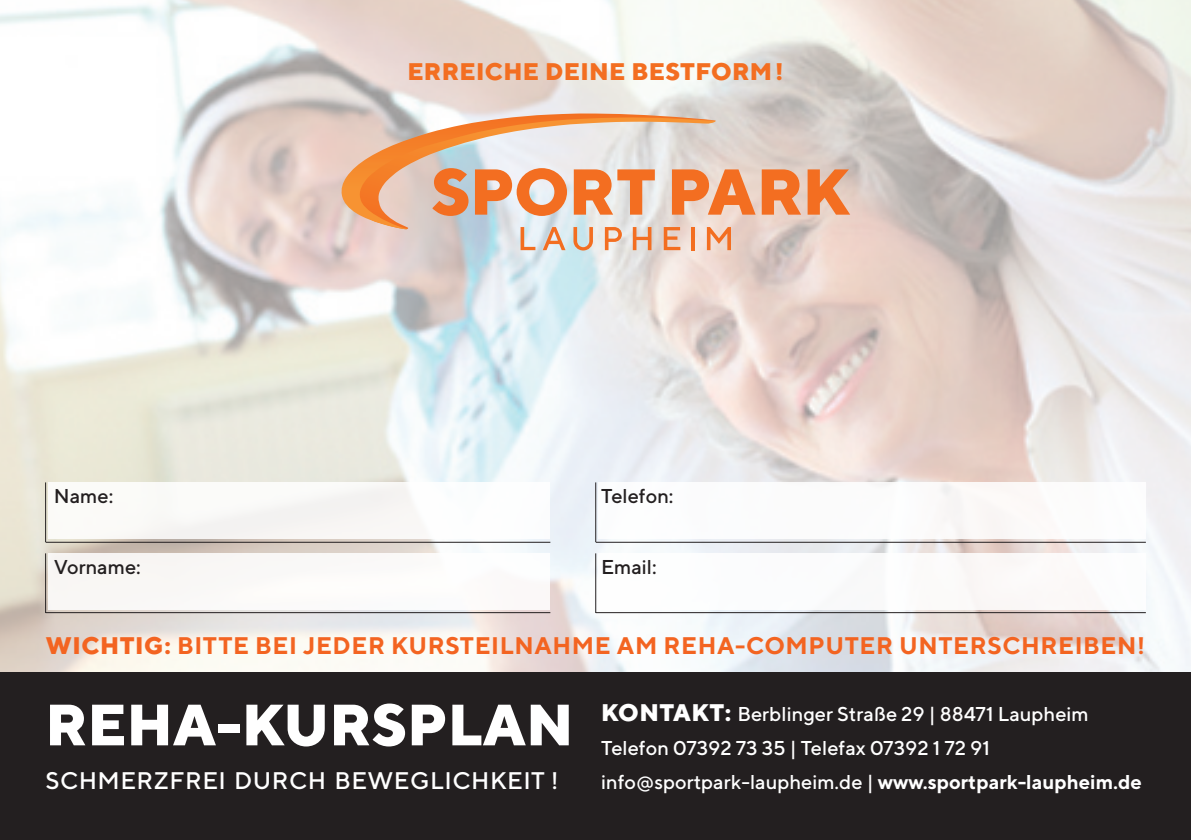
<style>
.page{position:relative;width:1191px;height:840px;background:#fff}
.page>*{position:absolute;margin:0;border:0;box-sizing:border-box;transform-origin:0 0}
.t1{font:800 58px "TT Norms";letter-spacing:.005em;color:#fff}
.t2{font:700 24px "TT Norms";letter-spacing:.025em;color:#f36421}
.t3{font:500 24px "TT Norms";letter-spacing:.02em;color:#fff}
.t4{font:800 24px "TT Norms";letter-spacing:.02em;color:#f36e21}
.t5{font:500 20px/34px "TT Norms";color:#fff}
.t6{font:500 20px "TT Norms";color:#231f20}
.s1{font-weight:800}
.s2{font-weight:800;font-size:24px}
.s3{font-weight:700}
</style>
<div class="page">
<img style="left:0;top:0;width:1191px;height:672px">
<div style="left:48px;top:482px;width:502px;height:57px;background:#fbfaf8"></div>
<div style="left:598px;top:482px;width:547px;height:57px;background:#fff"></div>
<div style="left:48px;top:553px;width:502px;height:56px;background:#faf9f8"></div>
<div style="left:598px;top:553px;width:547px;height:56px;background:#fff"></div>
<div style="left:0;top:672px;width:1191px;height:167px;background:#231f20"></div>
<svg style="left:520px;top:229px;width:15px;height:21px"></svg>
<svg style="left:543px;top:229px;width:22px;height:21px"></svg>
<svg style="left:573px;top:229px;width:20px;height:21px"></svg>
<svg style="left:605px;top:229px;width:17px;height:21px"></svg>
<svg style="left:633px;top:229px;width:18px;height:21px"></svg>
<svg style="left:663px;top:229px;width:17px;height:21px"></svg>
<hr style="left:691px;top:227px;width:3px;height:23px;background:#f36e21">
<svg style="left:707px;top:227px;width:24px;height:23px"></svg>
<svg style="left:715px;top:169px;width:40px;height:45px;background:#ef9866"></svg>
<svg style="left:761px;top:169px;width:40px;height:45px;background:#ef894e"></svg>
<svg style="left:807px;top:169px;width:43px;height:45px;background:#eb915d"></svg>
<svg style="left:341px;top:113px;width:374px;height:116px;background:#e5bda2"></svg>
<hr style="left:46px;top:541px;width:504px;height:1px;background:#231f20">
<hr style="left:596px;top:541px;width:549px;height:1px;background:#231f20">
<hr style="left:45px;top:482px;width:1px;height:59px;background:#231f20">
<hr style="left:595px;top:482px;width:1px;height:59px;background:#231f20">
<hr style="left:46px;top:612px;width:504px;height:1px;background:#231f20">
<hr style="left:596px;top:612px;width:549px;height:1px;background:#231f20">
<hr style="left:45px;top:553px;width:1px;height:59px;background:#231f20">
<hr style="left:595px;top:553px;width:1px;height:59px;background:#231f20">
<p class="t4" style="left:407px;top:56px;width:378px">ERREICHE DEINE BESTFORM!</p>
<p class="t6" style="left:54px;top:483px;width:61px">Name:</p>
<p class="t6" style="left:601px;top:483px;width:74px">Telefon:</p>
<p class="t6" style="left:54px;top:554px;width:88px">Vorname:</p>
<p class="t6" style="left:601px;top:554px;width:57px">Email:</p>
<p class="t2" style="left:46px;top:630px;width:1100px"><span class="s1">WICHTIG:</span> BITTE BEI JEDER KURSTEILNAHME AM REHA-COMPUTER UNTERSCHREIBEN!</p>
<p class="t1" style="left:45px;top:687px;width:529px">REHA-KURSPLAN</p>
<p class="t3" style="left:45px;top:765px;width:515px">SCHMERZFREI DURCH BEWEGLICHKEIT !</p>
<p class="t5" style="left:601px;top:696px;width:489px"><span class="s2">KONTAKT:</span> Berblinger Straße 29 | 88471 Laupheim</p>
<p class="t5" style="left:601px;top:730px;width:542px">Telefon 07392 73 35 | Telefax 07392 1 72 91 info@sportpark-laupheim.de | <span class="s3">www.sportpark-laupheim.de</span></p>
</div>
